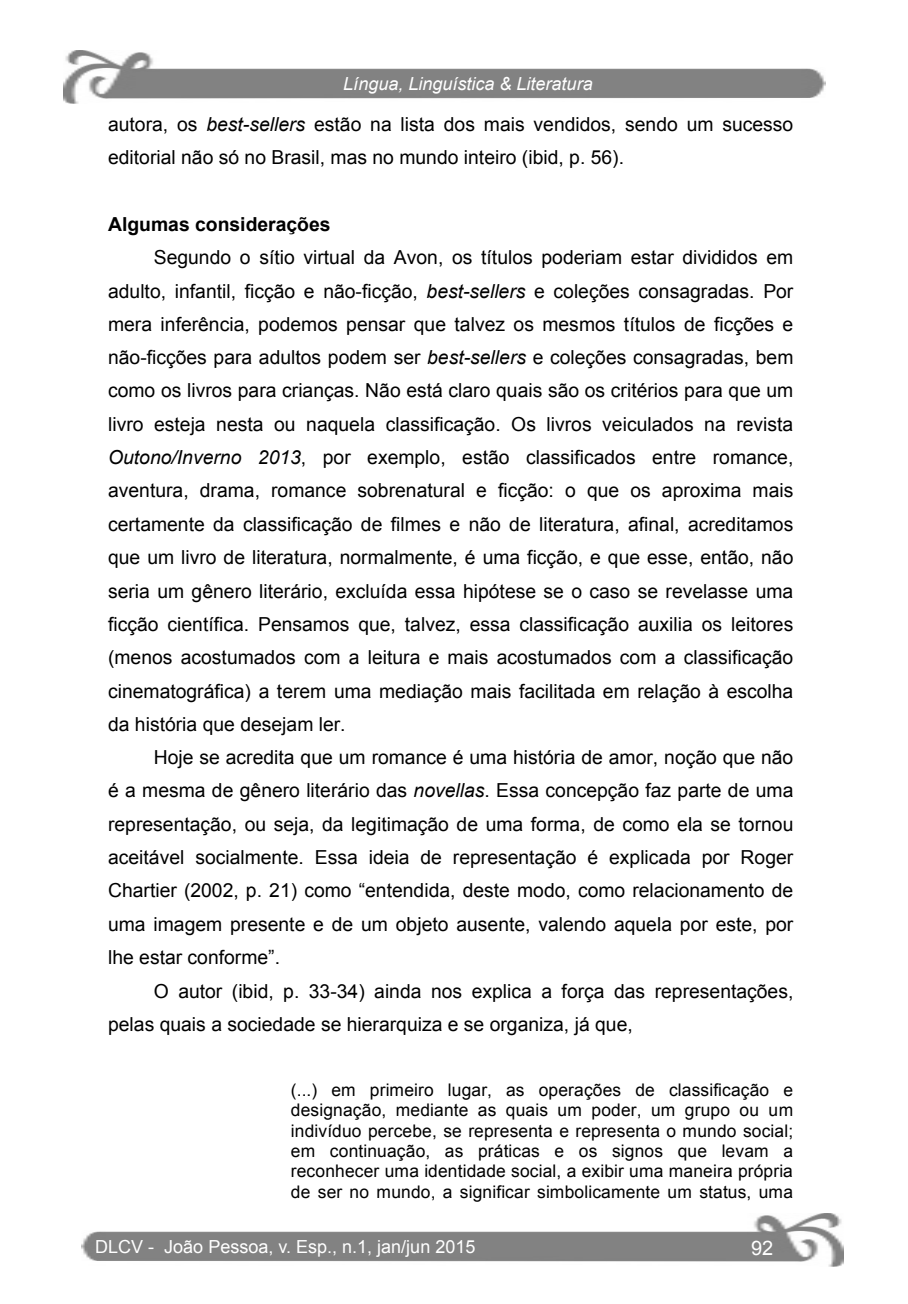
<style>
.page{position:relative;width:908px;height:1304px;background:#fff}
.page>*{position:absolute;margin:0;border:0;box-sizing:border-box;transform-origin:0 0}
.t1{font:20px "Arial";color:#fff}
.t2{font:19.4px/33.6px "Arial";color:#000}
.t3{font:700 19.4px "Arial";color:#000}
.t4{font:18px "Arial";color:#fff}
.t5{font:italic 18px "Arial";color:#fff}
.t6{font:17.4px/20.4px "Arial";letter-spacing:.01em;color:#000;text-align:justify}
.s1{font-style:italic}
</style>
<div class="page">
<img style="left:82px;top:1214px;width:761px;height:53px">
<img style="left:64px;top:51px;width:761px;height:53px">
<p class="t5" style="left:343px;top:72px;width:251px">Língua, Linguística &amp; Literatura</p>
<p class="t2" style="left:108px;top:107px;width:686px">autora, os <span class="s1">best-sellers</span> estão na lista dos mais vendidos, sendo um sucesso editorial não só no Brasil, mas no mundo inteiro (ibid, p. 56).</p>
<p class="t3" style="left:108px;top:211px;width:224px">Algumas considerações</p>
<p class="t2" style="left:154px;top:241px;width:640px">Segundo o sítio virtual da Avon, os títulos poderiam estar divididos em</p>
<p class="t2" style="left:108px;top:274px;width:686px">adulto, infantil, ficção e não-ficção, <span class="s1">best-sellers</span> e coleções consagradas. Por</p>
<p class="t2" style="left:108px;top:307px;width:686px">mera inferência, podemos pensar que talvez os mesmos títulos de ficções e</p>
<p class="t2" style="left:108px;top:341px;width:686px">não-ficções para adultos podem ser <span class="s1">best-sellers</span> e coleções consagradas, bem</p>
<p class="t2" style="left:108px;top:374px;width:686px">como os livros para crianças. Não está claro quais são os critérios para que um</p>
<p class="t2" style="left:108px;top:408px;width:686px">livro esteja nesta ou naquela classificação. Os livros veiculados na revista</p>
<p class="t2" style="left:108px;top:441px;width:686px"><span class="s1">Outono/Inverno 2013</span>, por exemplo, estão classificados entre romance,</p>
<p class="t2" style="left:108px;top:474px;width:686px">aventura, drama, romance sobrenatural e ficção: o que os aproxima mais</p>
<p class="t2" style="left:108px;top:507px;width:686px">certamente da classificação de filmes e não de literatura, afinal, acreditamos</p>
<p class="t2" style="left:108px;top:541px;width:686px">que um livro de literatura, normalmente, é uma ficção, e que esse, então, não</p>
<p class="t2" style="left:108px;top:574px;width:686px">seria um gênero literário, excluída essa hipótese se o caso se revelasse uma</p>
<p class="t2" style="left:108px;top:607px;width:686px">ficção científica. Pensamos que, talvez, essa classificação auxilia os leitores</p>
<p class="t2" style="left:108px;top:641px;width:686px">(menos acostumados com a leitura e mais acostumados com a classificação</p>
<p class="t2" style="left:108px;top:674px;width:686px">cinematográfica) a terem uma mediação mais facilitada em relação à escolha</p>
<p class="t2" style="left:108px;top:707px;width:239px">da história que desejam ler.</p>
<p class="t2" style="left:154px;top:741px;width:640px">Hoje se acredita que um romance é uma história de amor, noção que não</p>
<p class="t2" style="left:108px;top:774px;width:686px">é a mesma de gênero literário das <span class="s1">novellas</span>. Essa concepção faz parte de uma</p>
<p class="t2" style="left:108px;top:807px;width:686px">representação, ou seja, da legitimação de uma forma, de como ela se tornou</p>
<p class="t2" style="left:108px;top:841px;width:686px">aceitável socialmente. Essa ideia de representação é explicada por Roger</p>
<p class="t2" style="left:108px;top:874px;width:686px">Chartier (2002, p. 21) como “entendida, deste modo, como relacionamento de</p>
<p class="t2" style="left:108px;top:907px;width:686px">uma imagem presente e de um objeto ausente, valendo aquela por este, por</p>
<p class="t2" style="left:108px;top:941px;width:173px">lhe estar conforme”.</p>
<p class="t2" style="left:154px;top:974px;width:641px">O autor (ibid, p. 33-34) ainda nos explica a força das representações,</p>
<p class="t2" style="left:108px;top:1007px;width:526px">pelas quais a sociedade se hierarquiza e se organiza, já que,</p>
<p class="t6" style="left:291px;top:1080px;width:503px">(...) em primeiro lugar, as operações de classificação e designação, mediante as quais um poder, um grupo ou um indivíduo percebe, se representa e representa o mundo social; em continuação, as práticas e os signos que levam a reconhecer uma identidade social, a exibir uma maneira própria de ser no mundo, a significar simbolicamente um status, uma</p>
<p class="t4" style="left:95px;top:1235px;width:381px">DLCV - João Pessoa, v. Esp., n.1, jan/jun 2015</p>
<p class="t1" style="left:750px;top:1235px;width:24px">92</p>
</div>
